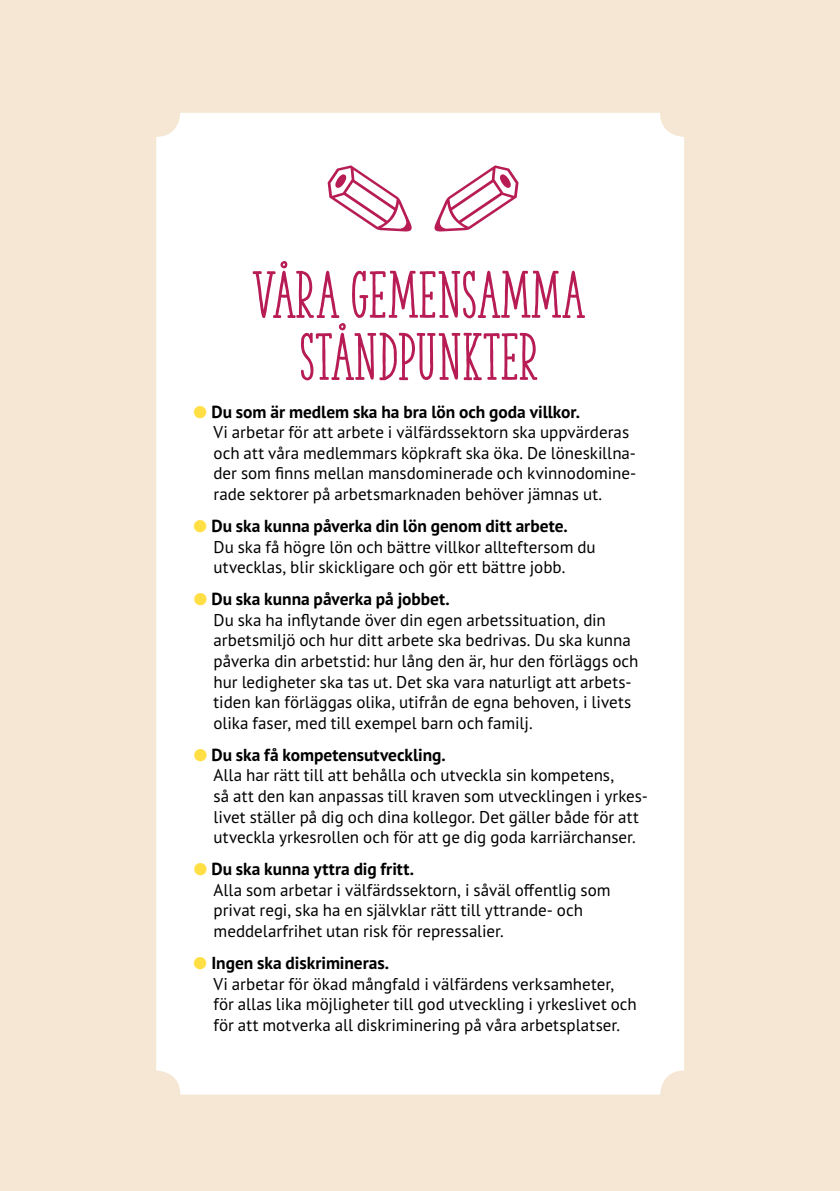
<style>
.page{position:relative;width:840px;height:1191px;background:#fff}
.page>*{position:absolute;margin:0;border:0;box-sizing:border-box;transform-origin:0 0}
.t1{font:900 62px/62px "The Serif Hand";letter-spacing:.005em;color:#b71c54;text-align:center}
.t2{font:700 17.4px "PT Sans Pro";color:#000}
.t3{font:17px/20.6px "PT Sans Pro";color:#000}
.s1{color:#ffdf43}
</style>
<div class="page">
<div style="left:0;top:0;width:839px;height:1191px;background:#f5e7d3"></div>
<div style="left:156px;top:113px;width:527px;height:981px;background:#fff;border-radius:24px"></div>
<h1 class="t1" style="left:252px;top:263px;width:334px">VÅRA GEMENSAMMA<br>STÅNDPUNKTER</h1>
<p class="t2" style="left:193px;top:400px;width:388px"><span class="s1">●</span> Du som är medlem ska ha bra lön och goda villkor.</p>
<p class="t3" style="left:213px;top:421px;width:424px">Vi arbetar för att arbete i välfärdssektorn ska uppvärderas och att våra medlemmars köpkraft ska öka. De löneskillna&shy;der som finns mellan mansdominerade och kvinnodomine&shy;rade sektorer på arbetsmarknaden behöver jämnas ut.</p>
<p class="t2" style="left:193px;top:514px;width:375px"><span class="s1">●</span> Du ska kunna påverka din lön genom ditt arbete.</p>
<p class="t3" style="left:213px;top:536px;width:383px">Du ska få högre lön och bättre villkor allteftersom du utvecklas, blir skickligare och gör ett bättre jobb.</p>
<p class="t2" style="left:193px;top:587px;width:257px"><span class="s1">●</span> Du ska kunna påverka på jobbet.</p>
<p class="t3" style="left:213px;top:609px;width:426px">Du ska ha inflytande över din egen arbetssituation, din arbetsmiljö och hur ditt arbete ska bedrivas. Du ska kunna påverka din arbetstid: hur lång den är, hur den förläggs och hur ledigheter ska tas ut. Det ska vara naturligt att arbets&shy;tiden kan förläggas olika, utifrån de egna behoven, i livets olika faser, med till exempel barn och familj.</p>
<p class="t2" style="left:193px;top:743px;width:253px"><span class="s1">●</span> Du ska få kompetensutveckling.</p>
<p class="t3" style="left:213px;top:764px;width:435px">Alla har rätt till att behålla och utveckla sin kompetens,<br>så att den kan anpassas till kraven som utvecklingen i yrkes&shy;livet ställer på dig och dina kollegor. Det gäller både för att utveckla yrkesrollen och för att ge dig goda karriärchanser.</p>
<p class="t2" style="left:193px;top:857px;width:222px"><span class="s1">●</span> Du ska kunna yttra dig fritt.</p>
<p class="t3" style="left:213px;top:879px;width:398px">Alla som arbetar i välfärdssektorn, i såväl offentlig som privat regi, ska ha en självklar rätt till yttrande- och meddelarfrihet utan risk för repressalier.</p>
<p class="t2" style="left:193px;top:951px;width:197px"><span class="s1">●</span> Ingen ska diskrimineras.</p>
<p class="t3" style="left:213px;top:972px;width:424px">Vi arbetar för ökad mångfald i välfärdens verksamheter, för allas lika möjligheter till god utveckling i yrkeslivet och för att motverka all diskriminering på våra arbetsplatser.</p>
</div>
